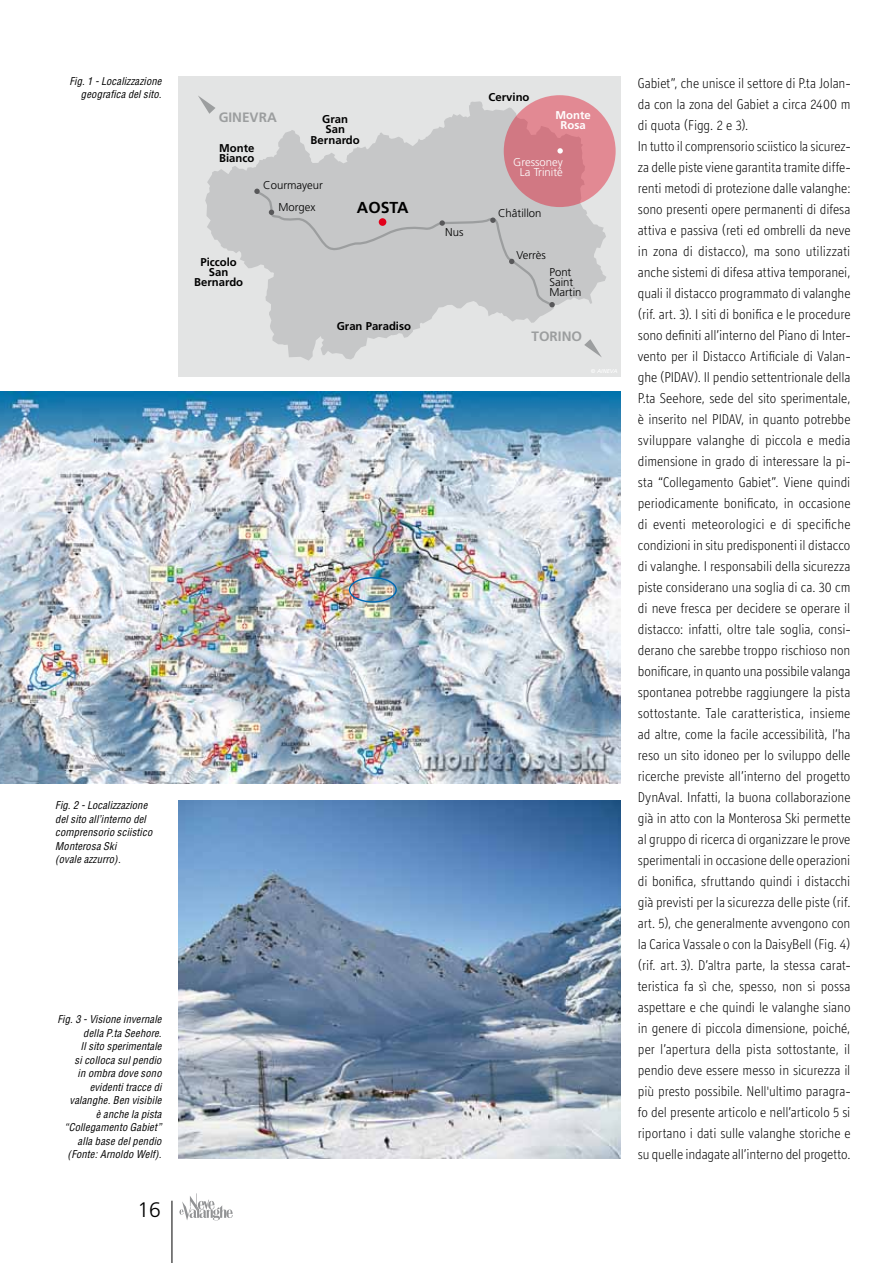
<style>
.page{position:relative;width:893px;height:1263px;background:#fff}
.page>*{position:absolute;margin:0;border:0;box-sizing:border-box;transform-origin:0 0}
.t1{font:300 21px "Frutiger";color:#000}
.t2{font:700 15.9px "Frutiger";color:#000}
.t3{font:300 14.25px/21px "Officina Display ITC";color:#000}
.t4{font:700 13.65px "Frutiger";color:#9c9e9f}
.t5{font:700 11.4px/10.2px "Frutiger";color:#000;text-align:center}
.t6{font:300 11.4px/10.2px "Frutiger";color:#000}
.t7{font:300 11.4px/10.2px "Frutiger";color:#fff;text-align:center}
.t8{font:700 11.4px/10.2px "Frutiger";color:#fff;text-align:center}
.t9{font:italic condensed 10.5px/13.5px "Helvetica";letter-spacing:.015em;color:#000;text-align:right}
</style>
<div class="page">
<hr style="left:172px;top:1201px;width:1px;height:62px;background:#000">
<svg style="left:179px;top:1193px;width:54px;height:27px"></svg>
<div style="left:179px;top:76px;width:442px;height:301px;background:#e3e4e4"></div>
<svg style="left:205px;top:101px;width:401px;height:260px"></svg>
<div style="left:504px;top:95px;width:112px;height:112px;background:linear-gradient(to right,#d07681,#e38c96);border-radius:50%"></div>
<svg style="left:557px;top:148px;width:6px;height:6px"></svg>
<div style="left:254px;top:189px;width:301px;height:118px;background:#c6c7c8"></div>
<svg style="left:198px;top:96px;width:17px;height:18px"></svg>
<svg style="left:584px;top:339px;width:18px;height:18px"></svg>
<img style="left:0;top:391px;width:621px;height:393px">
<div style="left:349px;top:577px;width:48px;height:26px;border:1px solid #006ab3;border-radius:50%"></div>
<img style="left:179px;top:801px;width:442px;height:358px">
<p class="t9" style="left:69px;top:74px;width:94px">Fig. 1 - Localizzazione geografica del sito.</p>
<p class="t3" style="left:638px;top:72px;width:214px">Gabiet”, che unisce il settore di P.ta Jolan&shy;da con la zona del Gabiet a circa 2400 m di quota (Figg. 2 e 3).<br>In tutto il comprensorio sciistico la sicurez&shy;za delle piste viene garantita tramite diffe&shy;renti metodi di protezione dalle valanghe: sono presenti opere permanenti di difesa attiva e passiva (reti ed ombrelli da neve in zona di distacco), ma sono utilizzati anche sistemi di difesa attiva temporanei, quali il distacco programmato di valanghe (rif. art. 3). I siti di bonifica e le procedure sono definiti all’interno del Piano di Inter&shy;vento per il Distacco Artificiale di Valan&shy;ghe (PIDAV). Il pendio settentrionale della P.ta Seehore, sede del sito sperimentale, è inserito nel PIDAV, in quanto potrebbe sviluppare valanghe di piccola e media dimensione in grado di interessare la pi&shy;sta “Collegamento Gabiet”. Viene quindi periodicamente bonificato, in occasione di eventi meteorologici e di specifiche condizioni in situ predisponenti il distacco di valanghe. I responsabili della sicurezza piste considerano una soglia di ca. 30 cm di neve fresca per decidere se operare il distacco: infatti, oltre tale soglia, consi&shy;derano che sarebbe troppo rischioso non bonificare, in quanto una possibile valanga spontanea potrebbe raggiungere la pista sottostante. Tale caratteristica, insieme ad altre, come la facile accessibilità, l’ha reso un sito idoneo per lo sviluppo delle ricerche previste all’interno del progetto DynAval. Infatti, la buona collaborazione già in atto con la Monterosa Ski permette al gruppo di ricerca di organizzare le prove sperimentali in occasione delle operazioni di bonifica, sfruttando quindi i distacchi già previsti per la sicurezza delle piste (rif. art. 5), che generalmente avvengono con la Carica Vassale o con la DaisyBell (Fig. 4) (rif. art. 3). D’altra parte, la stessa carat&shy;teristica fa sì che, spesso, non si possa aspettare e che quindi le valanghe siano in genere di piccola dimensione, poiché, per l’apertura della pista sottostante, il pendio deve essere messo in sicurezza il più presto possibile. Nell'ultimo paragra&shy;fo del presente articolo e nell’articolo 5 si riportano i dati sulle valanghe storiche e su quelle indagate all’interno del progetto.</p>
<p class="t5" style="left:489px;top:92px;width:42px">Cervino</p>
<p class="t8" style="left:556px;top:110px;width:37px">Monte<br>Rosa</p>
<p class="t4" style="left:219px;top:109px;width:60px">GINEVRA</p>
<p class="t5" style="left:311px;top:114px;width:51px">Gran<br>San<br>Bernardo</p>
<p class="t5" style="left:219px;top:143px;width:37px;text-align:left">Monte<br>Bianco</p>
<p class="t7" style="left:513px;top:156px;width:51px">Gressoney<br>La Trinité</p>
<p class="t6" style="left:263px;top:180px;width:61px">Courmayeur</p>
<p class="t6" style="left:278px;top:201px;width:39px">Morgex</p>
<p class="t2" style="left:357px;top:198px;width:53px">AOSTA</p>
<p class="t6" style="left:498px;top:208px;width:45px">Châtillon</p>
<p class="t6" style="left:516px;top:250px;width:31px">Verrès</p>
<p class="t6" style="left:445px;top:227px;width:20px">Nus</p>
<p class="t5" style="left:194px;top:257px;width:51px">Piccolo<br>San<br>Bernardo</p>
<p class="t6" style="left:549px;top:267px;width:34px">Pont<br>Saint<br>Martin</p>
<p class="t5" style="left:337px;top:321px;width:76px">Gran Paradiso</p>
<p class="t4" style="left:531px;top:328px;width:52px">TORINO</p>
<p class="t9" style="left:55px;top:798px;width:98px;text-align:left">Fig. 2 - Localizzazione del sito all’interno del comprensorio sciistico<br>Monterosa Ski<br>(ovale azzurro).</p>
<p class="t9" style="left:58px;top:1012px;width:106px">Fig. 3 - Visione invernale della P.ta Seehore.<br>Il sito sperimentale<br>si colloca sul pendio<br>in ombra dove sono evidenti tracce di valanghe. Ben visibile<br>è anche la pista “Collegamento Gabiet” alla base del pendio (Fonte: Arnoldo Welf).</p>
<h1 class="t1" style="left:138px;top:1198px;width:25px">16</h1>
</div>
